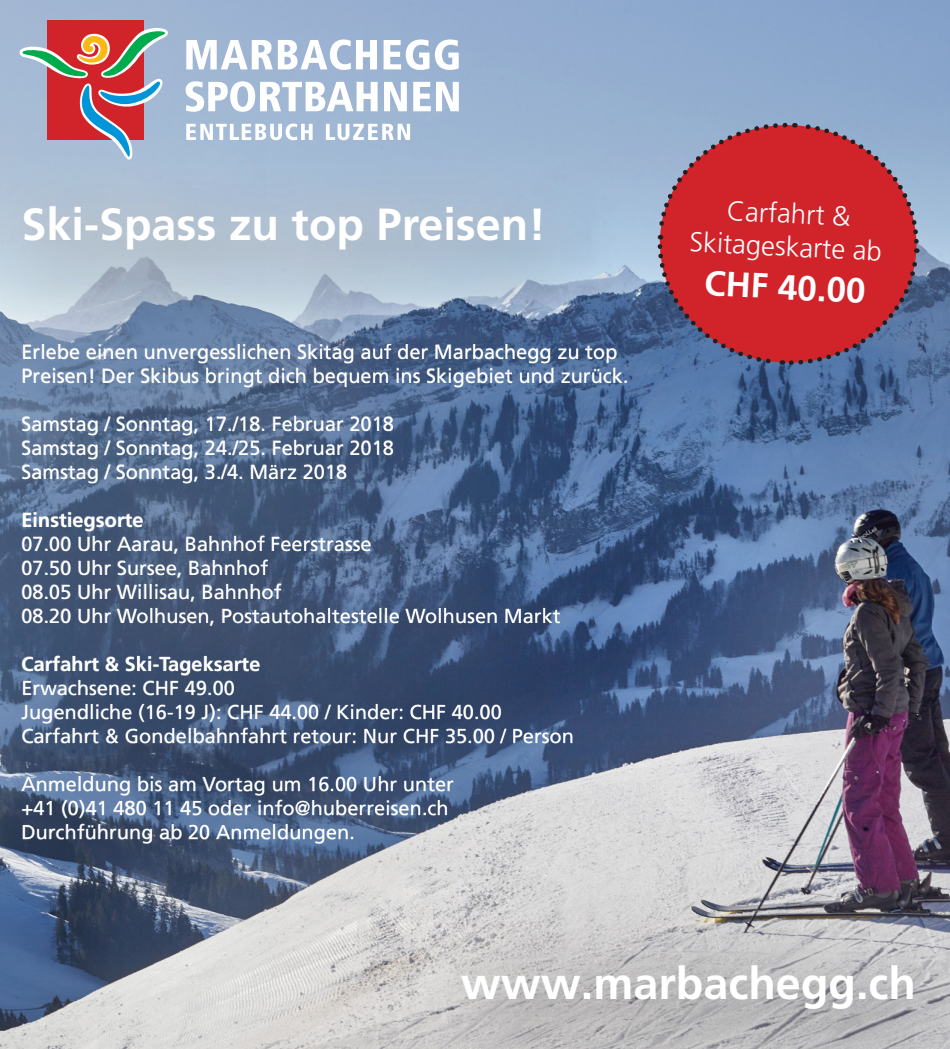
<style>
.page{position:relative;width:950px;height:1049px;background:#fff}
.page>*{position:absolute;margin:0;border:0;box-sizing:border-box;transform-origin:0 0}
.t1{font:700 45px "Frutiger LT Pro";color:#fff}
.t2{font:700 35px "Frutiger LT Pro";color:#fff}
.t3{font:300 27.5px/33px "Frutiger LT Pro";color:#fff;text-align:center}
.t4{font:20px/24px "Frutiger LT Pro";color:#fff}
.t5{font:700 20px "Frutiger LT Pro";color:#fff}
</style>
<div class="page">
<img style="left:0;top:0;width:950px;height:1049px">
<div style="left:47px;top:20px;width:97px;height:120px;background:#d1232a"></div>
<svg style="left:19px;top:27px;width:149px;height:111px"></svg>
<svg style="left:186px;top:124px;width:126px;height:14px"></svg>
<svg style="left:326px;top:124px;width:84px;height:14px"></svg>
<svg style="left:185px;top:81px;width:192px;height:31px"></svg>
<svg style="left:384px;top:82px;width:23px;height:29px"></svg>
<svg style="left:413px;top:82px;width:46px;height:29px"></svg>
<svg style="left:186px;top:39px;width:191px;height:31px"></svg>
<svg style="left:383px;top:39px;width:46px;height:31px"></svg>
<svg style="left:435px;top:39px;width:24px;height:31px"></svg>
<div style="left:0;top:256px;width:731px;height:707px;background:#231f20;opacity:.75"></div>
<div style="left:15px;top:338px;width:635px;height:519px;background:#fff;opacity:.75"></div>
<svg style="left:655px;top:120px;width:266px;height:247px;background:#b53f4e"></svg>
<div style="left:415px;top:921px;width:535px;height:128px;background:#231f20;opacity:.75"></div>
<div style="left:0;top:157px;width:625px;height:174px;background:#231f20;opacity:.75"></div>
<div style="left:0;top:138px;width:608px;height:176px;background:#fff;opacity:.75"></div>
<h1 class="t1" style="left:21px;top:198px;width:526px">Ski-Spass zu top Preisen!</h1>
<p class="t4" style="left:21px;top:340px;width:608px">Erlebe einen unvergesslichen Skitag auf der Marbachegg zu top<br>Preisen! Der Skibus bringt dich bequem ins Skigebiet und zurück.</p>
<p class="t4" style="left:21px;top:412px;width:374px;text-align:justify">Samstag / Sonntag, 17./18. Februar 2018<br>Samstag / Sonntag, 24./25. Februar 2018<br>Samstag / Sonntag, 3./4. März 2018</p>
<p class="t5" style="left:21px;top:508px;width:124px">Einstiegsorte</p>
<p class="t4" style="left:21px;top:532px;width:540px">07.00 Uhr Aarau, Bahnhof Feerstrasse<br>07.50 Uhr Sursee, Bahnhof<br>08.05 Uhr Willisau, Bahnhof<br>08.20 Uhr Wolhusen, Postautohaltestelle Wolhusen Markt</p>
<p class="t5" style="left:21px;top:652px;width:240px">Carfahrt &amp; Ski-Tageksarte</p>
<p class="t4" style="left:21px;top:676px;width:554px">Erwachsene: CHF 49.00<br>Jugendliche (16-19 J): CHF 44.00 / Kinder: CHF 40.00<br>Carfahrt &amp; Gondelbahnfahrt retour: Nur CHF 35.00 / Person</p>
<p class="t4" style="left:21px;top:772px;width:434px">Anmeldung bis am Vortag um 16.00 Uhr unter +41 (0)41 480 11 45 oder info@huberreisen.ch<br>Durchführung ab 20 Anmeldungen.</p>
<h3 class="t3" style="left:692px;top:192px;width:194px;rotate:3deg">Carfahrt &amp;<br>Skitageskarte ab</h3>
<h2 class="t2" style="left:705px;top:262px;width:163px;rotate:3deg">CHF 40.00</h2>
<h1 class="t1" style="left:461px;top:957px;width:457px">www.marbachegg.ch</h1>
</div>
